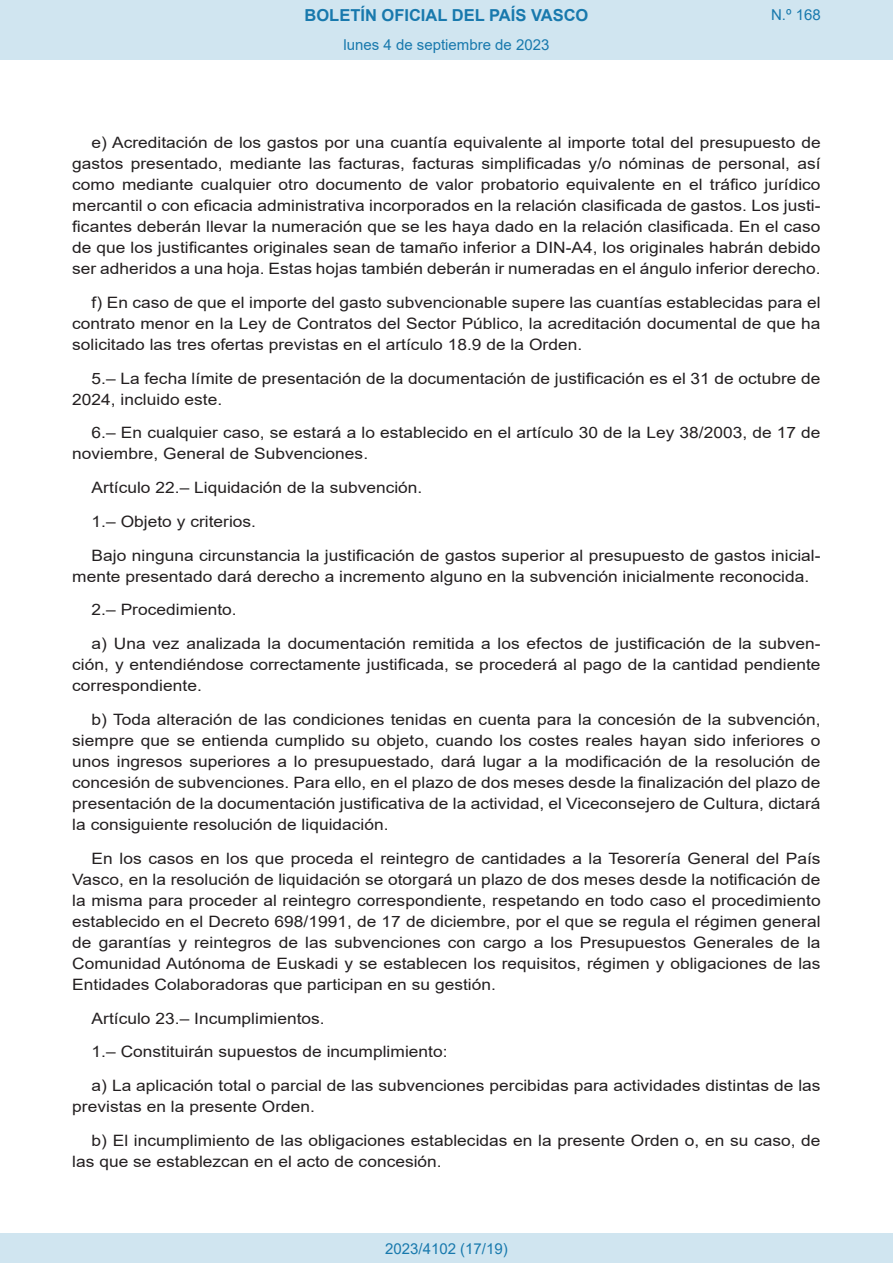
<style>
.page{position:relative;width:893px;height:1263px;background:#fff}
.page>*{position:absolute;margin:0;border:0;box-sizing:border-box;transform-origin:0 0}
.t1{font:700 16.5px "Arial";color:#1879ad}
.BOPVDetalle{font:15.6px/21px "Arial";color:#231f20;text-align:justify;scale:1.11 1}
.Paginacion_Centro{font:15px "Arial";color:#1879ad}
</style>
<div class="page">
<div style="left:0;top:0;width:893px;height:60px;background:#d0e5f0"></div>
<div style="left:0;top:1233px;width:893px;height:30px;background:#d0e5f0"></div>
<p class="t1" style="left:305px;top:3px;width:285px">BOLETÍN OFICIAL DEL PAÍS VASCO</p>
<p class="Paginacion_Centro" style="left:343px;top:35px;width:207px">lunes 4 de septiembre de 2023</p>
<p class="Paginacion_Centro" style="left:771px;top:5px;width:51px">N.º 168</p>
<p class="BOPVDetalle" style="left:72px;top:132px;width:676px;text-indent:19px">e) Acreditación de los gastos por una cuantía equivalente al importe total del presupuesto de gastos presentado, mediante las facturas, facturas simplificadas y/o nóminas de personal, así como mediante cualquier otro documento de valor probatorio equivalente en el tráfico jurídico mercantil o con eficacia administrativa incorporados en la relación clasificada de gastos. Los justi&shy;ficantes deberán llevar la numeración que se les haya dado en la relación clasificada. En el caso de que los justificantes originales sean de tamaño inferior a DIN-A4, los originales habrán debido ser adheridos a una hoja. Estas hojas también deberán ir numeradas en el ángulo inferior derecho.</p>
<p class="BOPVDetalle" style="left:72px;top:292px;width:676px;text-indent:19px">f) En caso de que el importe del gasto subvencionable supere las cuantías establecidas para el contrato menor en la Ley de Contratos del Sector Público, la acreditación documental de que ha solicitado las tres ofertas previstas en el artículo 18.9 de la Orden.</p>
<p class="BOPVDetalle" style="left:72px;top:368px;width:676px;text-indent:19px">5.– La fecha límite de presentación de la documentación de justificación es el 31 de octubre de<br>2024, incluido este.</p>
<p class="BOPVDetalle" style="left:72px;top:422px;width:676px;text-indent:19px">6.– En cualquier caso, se estará a lo establecido en el artículo 30 de la Ley 38/2003, de 17 de noviembre, General de Subvenciones.</p>
<p class="BOPVDetalle" style="left:92px;top:477px;width:300px">Artículo 22.– Liquidación de la subvención.</p>
<p class="BOPVDetalle" style="left:92px;top:511px;width:150px">1.– Objeto y criterios.</p>
<p class="BOPVDetalle" style="left:72px;top:545px;width:676px;text-indent:19px">Bajo ninguna circunstancia la justificación de gastos superior al presupuesto de gastos inicial&shy;mente presentado dará derecho a incremento alguno en la subvención inicialmente reconocida.</p>
<p class="BOPVDetalle" style="left:92px;top:599px;width:132px">2.– Procedimiento.</p>
<p class="BOPVDetalle" style="left:72px;top:633px;width:676px;text-indent:19px">a) Una vez analizada la documentación remitida a los efectos de justificación de la subven&shy;ción, y entendiéndose correctamente justificada, se procederá al pago de la cantidad pendiente correspondiente.</p>
<p class="BOPVDetalle" style="left:72px;top:709px;width:676px;text-indent:19px">b) Toda alteración de las condiciones tenidas en cuenta para la concesión de la subvención, siempre que se entienda cumplido su objeto, cuando los costes reales hayan sido inferiores o unos ingresos superiores a lo presupuestado, dará lugar a la modificación de la resolución de concesión de subvenciones. Para ello, en el plazo de dos meses desde la finalización del plazo de presentación de la documentación justificativa de la actividad, el Viceconsejero de Cultura, dictará la consiguiente resolución de liquidación.</p>
<p class="BOPVDetalle" style="left:72px;top:848px;width:676px;text-indent:19px">En los casos en los que proceda el reintegro de cantidades a la Tesorería General del País Vasco, en la resolución de liquidación se otorgará un plazo de dos meses desde la notificación de la misma para proceder al reintegro correspondiente, respetando en todo caso el procedimiento establecido en el Decreto 698/1991, de 17 de diciembre, por el que se regula el régimen general de garantías y reintegros de las subvenciones con cargo a los Presupuestos Generales de la Comunidad Autónoma de Euskadi y se establecen los requisitos, régimen y obligaciones de las Entidades Colaboradoras que participan en su gestión.</p>
<p class="BOPVDetalle" style="left:92px;top:1007px;width:211px">Artículo 23.– Incumplimientos.</p>
<p class="BOPVDetalle" style="left:92px;top:1041px;width:322px">1.– Constituirán supuestos de incumplimiento:</p>
<p class="BOPVDetalle" style="left:72px;top:1075px;width:676px;text-indent:19px">a) La aplicación total o parcial de las subvenciones percibidas para actividades distintas de las previstas en la presente Orden.</p>
<p class="BOPVDetalle" style="left:72px;top:1130px;width:676px;text-indent:19px">b) El incumplimiento de las obligaciones establecidas en la presente Orden o, en su caso, de las que se establezcan en el acto de concesión.</p>
<p class="Paginacion_Centro" style="left:385px;top:1238px;width:124px">2023/4102 (17/19)</p>
</div>
